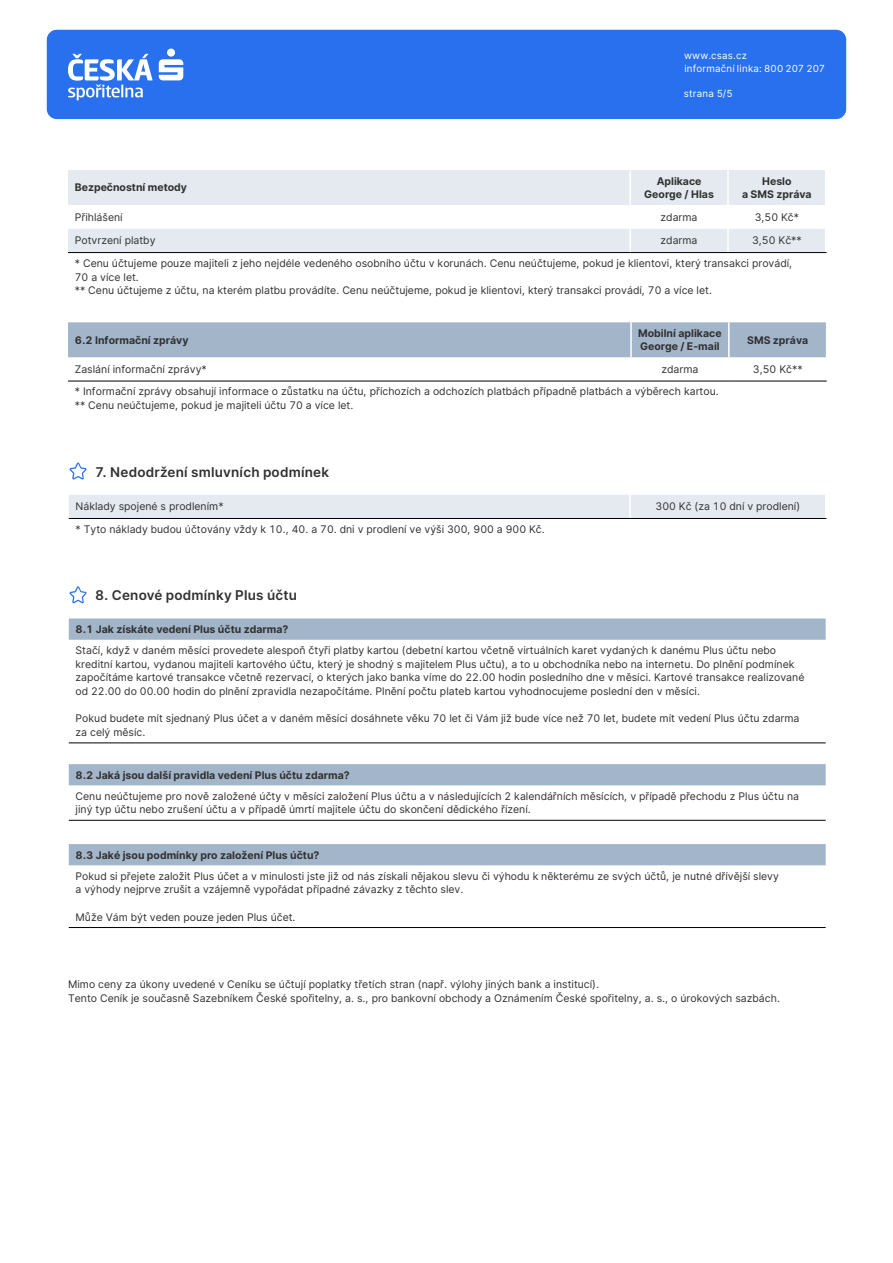
<style>
.page{position:relative;width:893px;height:1263px;background:#fff}
.page>*{position:absolute;margin:0;border:0;box-sizing:border-box;transform-origin:0 0}
.t1{font:600 13.5px "Inter";letter-spacing:.015em;color:#303030}
.t2{font:10.5px/13.6px "Inter";color:#303030}
.t3{font:700 10.5px/13.6px "Inter";color:#303030;text-align:center}
.t4{font:9.75px/12.8px "Inter";letter-spacing:.025em;color:#fff}
</style>
<div class="page">
<div style="left:47px;top:30px;width:799px;height:89px;background:#2870ed;border-radius:10px"></div>
<svg style="left:159px;top:59px;width:24px;height:21px"></svg>
<div style="left:167px;top:49px;width:8px;height:8px;background:#fff;border-radius:50%"></div>
<svg style="left:68px;top:54px;width:85px;height:46px"></svg>
<div style="left:69px;top:495px;width:756px;height:23px;background:#e4eaf0"></div>
<hr style="left:69px;top:518px;width:561px;height:1px;background:#000">
<hr style="left:630px;top:518px;width:196px;height:1px;background:#000">
<svg style="left:69px;top:462px;width:18px;height:17px"></svg>
<svg style="left:69px;top:618px;width:757px;height:247px"></svg>
<hr style="left:69px;top:927px;width:757px;height:1px;background:#000">
<hr style="left:69px;top:742px;width:757px;height:1px;background:#000">
<hr style="left:69px;top:820px;width:757px;height:1px;background:#000">
<svg style="left:69px;top:586px;width:18px;height:17px"></svg>
<svg style="left:68px;top:170px;width:757px;height:82px;fill:#e4eaf0"></svg>
<hr style="left:629px;top:170px;width:2px;height:35px;background:#fff">
<hr style="left:629px;top:229px;width:2px;height:23px;background:#fff">
<hr style="left:727px;top:229px;width:2px;height:23px;background:#fff">
<hr style="left:727px;top:170px;width:2px;height:35px;background:#fff">
<hr style="left:68px;top:252px;width:562px;height:1px;background:#000">
<hr style="left:630px;top:252px;width:98px;height:1px;background:#000">
<hr style="left:728px;top:252px;width:98px;height:1px;background:#000">
<div style="left:68px;top:322px;width:758px;height:35px;background:#a3b5c9"></div>
<hr style="left:630px;top:322px;width:2px;height:35px;background:#fff">
<hr style="left:728px;top:322px;width:2px;height:35px;background:#fff">
<hr style="left:68px;top:381px;width:563px;height:1px;background:#000">
<hr style="left:631px;top:381px;width:98px;height:1px;background:#000">
<hr style="left:729px;top:381px;width:98px;height:1px;background:#000">
<p class="t4" style="left:684px;top:49px;width:143px">www.csas.cz<br>informační linka: 800 207 207</p>
<p class="t4" style="left:684px;top:87px;width:50px">strana 5/5</p>
<p class="t3" style="left:75px;top:180px;width:114px">Bezpečnostní metody</p>
<p class="t3" style="left:644px;top:174px;width:71px">Aplikace<br>George / Hlas</p>
<p class="t3" style="left:742px;top:174px;width:71px">Heslo<br>a SMS zpráva</p>
<p class="t2" style="left:75px;top:210px;width:49px">Přihlášení</p>
<p class="t2" style="left:661px;top:210px;width:38px">zdarma</p>
<p class="t2" style="left:755px;top:210px;width:46px">3,50 Kč*</p>
<p class="t2" style="left:75px;top:234px;width:82px">Potvrzení platby</p>
<p class="t2" style="left:661px;top:234px;width:38px">zdarma</p>
<p class="t2" style="left:75px;top:229px;width:728px;line-height:22.5px;text-indent:677px">3,50 Kč** * Cenu účtujeme pouze majiteli z jeho nejdéle vedeného osobního účtu v korunách. Cenu neúčtujeme, pokud je klientovi, který transakci provádí,</p>
<p class="t2" style="left:75px;top:270px;width:639px">70 a více let.<br>** Cenu účtujeme z účtu, na kterém platbu provádíte. Cenu neúčtujeme, pokud je klientovi, který transakci provádí, 70 a více let.</p>
<p class="t3" style="left:75px;top:333px;width:115px">6.2 Informační zprávy</p>
<p class="t3" style="left:638px;top:326px;width:85px;text-align:left">Mobilní aplikace<br>George / E-mail</p>
<p class="t3" style="left:747px;top:333px;width:63px">SMS zpráva</p>
<p class="t2" style="left:75px;top:362px;width:133px">Zaslání informační zprávy*</p>
<p class="t2" style="left:661px;top:362px;width:38px">zdarma</p>
<p class="t2" style="left:753px;top:362px;width:51px">3,50 Kč**</p>
<p class="t2" style="left:75px;top:385px;width:645px">* Informační zprávy obsahují informace o zůstatku na účtu, příchozích a odchozích platbách případně platbách a výběrech kartou. ** Cenu neúčtujeme, pokud je majiteli účtu 70 a více let.</p>
<p class="t1" style="left:95px;top:462px;width:236px">7. Nedodržení smluvních podmínek</p>
<p class="t2" style="left:76px;top:499px;width:150px">Náklady spojené s prodlením*</p>
<p class="t2" style="left:655px;top:499px;width:146px">300 Kč (za 10 dní v prodlení)</p>
<p class="t2" style="left:76px;top:522px;width:471px">* Tyto náklady budou účtovány vždy k 10., 40. a 70. dni v prodlení ve výši 300, 900 a 900 Kč.</p>
<p class="t1" style="left:95px;top:585px;width:203px">8. Cenové podmínky Plus účtu</p>
<p class="t3" style="left:76px;top:622px;width:214px">8.1 Jak získáte vedení Plus účtu zdarma?</p>
<p class="t2" style="left:76px;top:643px;width:730px">Stačí, když v daném měsíci provedete alespoň čtyři platby kartou (debetní kartou včetně virtuálních karet vydaných k danému Plus účtu nebo kreditní kartou, vydanou majiteli kartového účtu, který je shodný s majitelem Plus učtu), a to u obchodníka nebo na internetu. Do plnění podmínek započítáme kartové transakce včetně rezervací, o kterých jako banka víme do 22.00 hodin posledního dne v měsíci. Kartové transakce realizované od 22.00 do 00.00 hodin do plnění zpravidla nezapočítáme. Plnění počtu plateb kartou vyhodnocujeme poslední den v měsíci.</p>
<p class="t2" style="left:76px;top:711px;width:725px">Pokud budete mít sjednaný Plus účet a v daném měsíci dosáhnete věku 70 let či Vám již bude více než 70 let, budete mít vedení Plus účtu zdarma za celý měsíc.</p>
<p class="t3" style="left:76px;top:768px;width:276px">8.2 Jaká jsou další pravidla vedení Plus účtu zdarma?</p>
<p class="t2" style="left:76px;top:789px;width:725px">Cenu neúčtujeme pro nově založené účty v měsíci založení Plus účtu a v následujících 2 kalendářních měsících, v případě přechodu z Plus účtu na jiný typ účtu nebo zrušení účtu a v případě úmrtí majitele účtu do skončení dědického řízení.</p>
<p class="t3" style="left:76px;top:847px;width:245px">8.3 Jaké jsou podmínky pro založení Plus účtu?</p>
<p class="t2" style="left:76px;top:869px;width:705px">Pokud si přejete založit Plus účet a v minulosti jste již od nás získali nějakou slevu či výhodu k některému ze svých účtů, je nutné dřívější slevy a výhody nejprve zrušit a vzájemně vypořádat případné závazky z těchto slev.</p>
<p class="t2" style="left:76px;top:910px;width:222px">Může Vám být veden pouze jeden Plus účet.</p>
<p class="t2" style="left:68px;top:977px;width:713px">Mimo ceny za úkony uvedené v Ceníku se účtují poplatky třetích stran (např. výlohy jiných bank a institucí).<br>Tento Ceník je současně Sazebníkem České spořitelny, a. s., pro bankovní obchody a Oznámením České spořitelny, a. s., o úrokových sazbách.</p>
</div>
